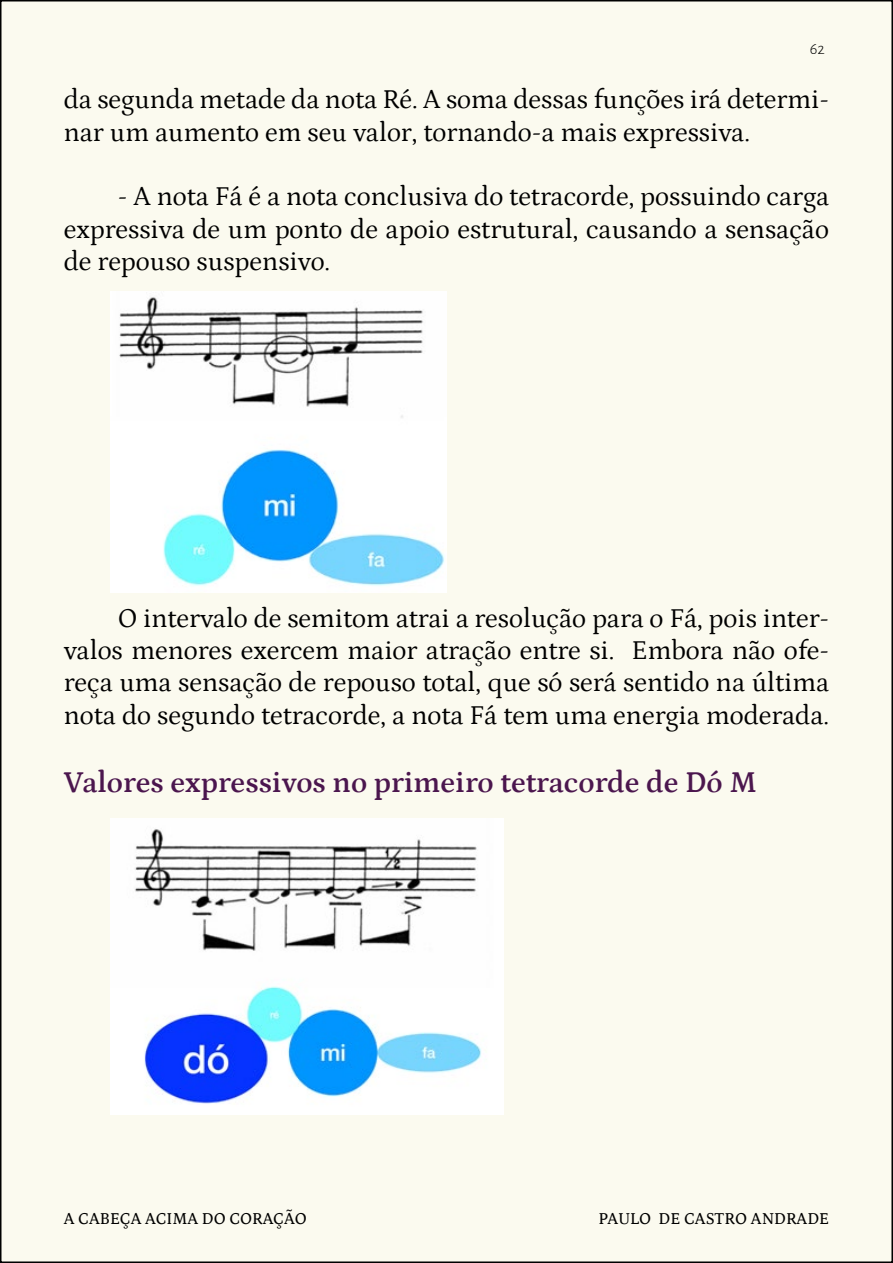
<style>
.page{position:relative;width:893px;height:1263px;background:#fff}
.page>*{position:absolute;margin:0;border:0;box-sizing:border-box;transform-origin:0 0}
.t1{font:600 30px "Petrona";color:#4b164e}
.t2{font:27px/32.4px "Petrona";color:#000;text-align:justify}
.t3{font:500 16.5px "Petrona";color:#000}
.t4{font:300 16.5px "Alegreya Sans";color:#000}
</style>
<div class="page">
<div style="left:1px;top:1px;width:891px;height:1261px;background:#fbfaef"></div>
<img style="left:111px;top:291px;width:335px;height:302px">
<img style="left:111px;top:819px;width:392px;height:295px">
<p class="t4" style="left:810px;top:38px;width:17px">62</p>
<p class="t2" style="left:64px;top:81px;width:767px">da segunda metade da nota Ré. A soma dessas funções irá determi&shy;nar um aumento em seu valor, tornando-a mais expressiva.</p>
<p class="t2" style="left:64px;top:178px;width:767px;text-indent:54px">- A nota Fá é a nota conclusiva do tetracorde, possuindo carga expressiva de um ponto de apoio estrutural, causando a sensação de repouso suspensivo.</p>
<p class="t2" style="left:64px;top:600px;width:767px;text-indent:54px">O intervalo de semitom atrai a resolução para o Fá, pois inter&shy;valos menores exercem maior atração entre si. Embora não ofe&shy;reça uma sensação de repouso total, que só será sentido na última nota do segundo tetracorde, a nota Fá tem uma energia moderada.</p>
<p class="t1" style="left:64px;top:760px;width:694px">Valores expressivos no primeiro tetracorde de Dó M</p>
<p class="t3" style="left:64px;top:1206px;width:244px">A CABEÇA ACIMA DO CORAÇÃO</p>
<p class="t3" style="left:599px;top:1206px;width:232px">PAULO DE CASTRO ANDRADE</p>
</div>
